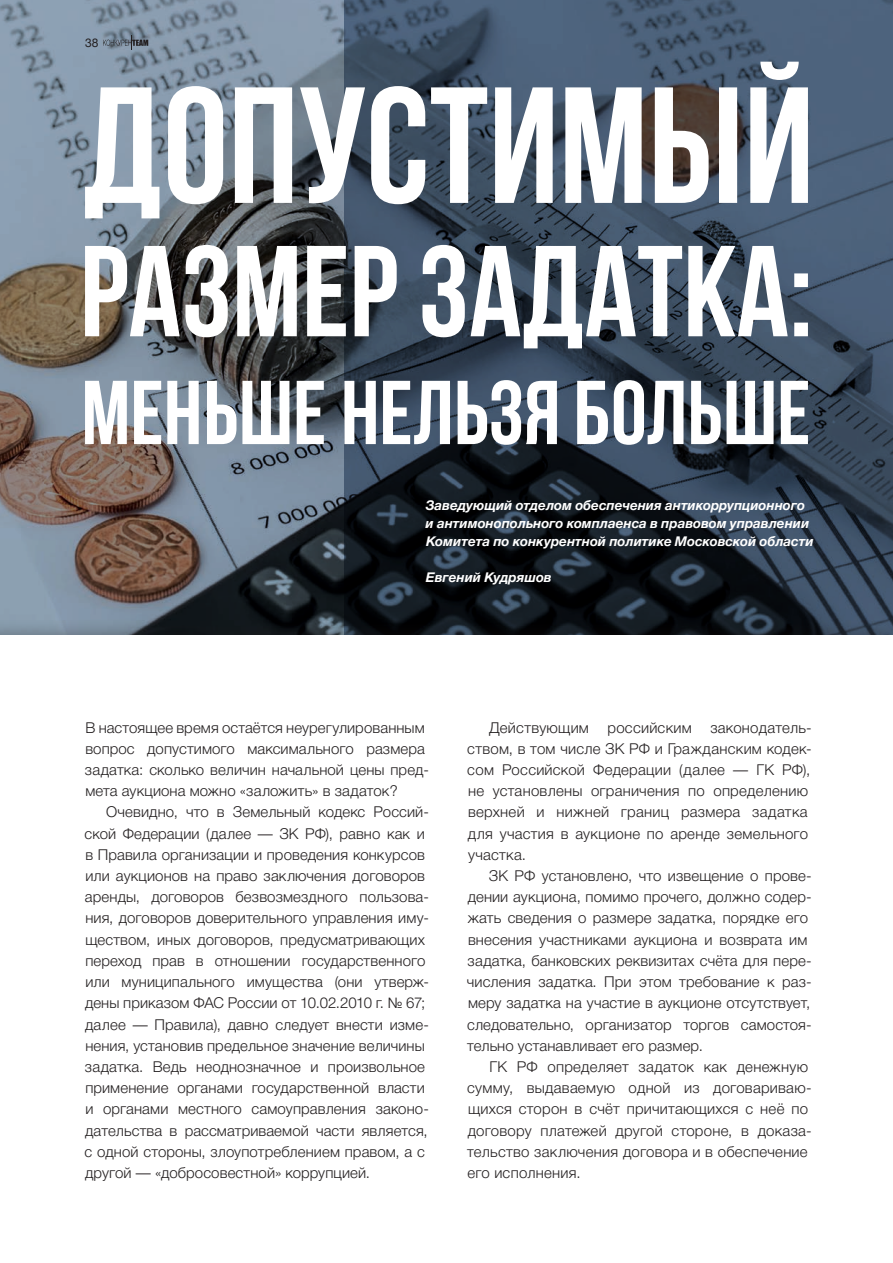
<style>
.page{position:relative;width:893px;height:1263px;background:#fff}
.page>*{position:absolute;margin:0;border:0;box-sizing:border-box;transform-origin:0 0}
.t1{font:300 15px/21.1px "Helvetica Neue Cyr";letter-spacing:.01em;color:#231f20}
.t2{font:italic 700 13.5px "Helvetica Neue Cyr";letter-spacing:-.005em;color:#fff}
.t3{font:12px "Helvetica Neue Cyr";color:#231f20}
</style>
<div class="page">
<svg style="left:0;top:0;width:344px;height:618px;background:#70767d"></svg>
<svg style="left:344px;top:0;width:549px;height:618px;background:#303e4f"></svg>
<div style="left:0;top:618px;width:893px;height:645px;background:#231f20;opacity:.3"></div>
<div style="left:0;top:636px;width:893px;height:627px;background:#fff"></div>
<svg style="left:85px;top:245px;width:723px;height:103px"></svg>
<svg style="left:85px;top:62px;width:723px;height:156px"></svg>
<svg style="left:85px;top:381px;width:42px;height:63px"></svg>
<svg style="left:134px;top:381px;width:27px;height:63px"></svg>
<svg style="left:167px;top:381px;width:32px;height:63px"></svg>
<svg style="left:207px;top:381px;width:29px;height:63px"></svg>
<svg style="left:242px;top:381px;width:47px;height:63px"></svg>
<svg style="left:297px;top:381px;width:27px;height:63px"></svg>
<svg style="left:344px;top:381px;width:32px;height:63px"></svg>
<svg style="left:383px;top:381px;width:67px;height:63px"></svg>
<svg style="left:458px;top:380px;width:99px;height:65px"></svg>
<svg style="left:577px;top:381px;width:31px;height:63px"></svg>
<svg style="left:614px;top:380px;width:69px;height:65px"></svg>
<svg style="left:691px;top:381px;width:30px;height:63px"></svg>
<svg style="left:727px;top:381px;width:47px;height:63px"></svg>
<svg style="left:781px;top:381px;width:27px;height:63px"></svg>
<svg style="left:103px;top:36px;width:45px;height:14px"></svg>
<p class="t3" style="left:85px;top:36px;width:15px">38</p>
<p class="t2" style="left:426px;top:498px;width:381px">Заведующий отделом обеспечения антикоррупционного</p>
<p class="t2" style="left:426px;top:516px;width:385px">и антимонопольного комплаенса в правовом управлении</p>
<p class="t2" style="left:426px;top:534px;width:389px">Комитета по конкурентной политике Московской области</p>
<p class="t2" style="left:426px;top:570px;width:127px">Евгений Кудряшов</p>
<p class="t1" style="left:85px;top:717px;width:345px">В настоящее время остаётся неурегулированным вопрос допустимого максимального размера задатка: сколько величин начальной цены пред&shy;мета аукциона можно «заложить» в задаток?</p>
<p class="t1" style="left:85px;top:802px;width:346px;text-indent:22px">Очевидно, что в Земельный кодекс Россий&shy;ской Федерации (далее — ЗК РФ), равно как и в Правила организации и проведения конкурсов или аукционов на право заключения договоров аренды, договоров безвозмездного пользова&shy;ния, договоров доверительного управления иму&shy;ществом, иных договоров, предусматривающих переход прав в отношении государственного или муниципального имущества (они утверж&shy;дены приказом ФАС России от 10.02.2010 г. № 67; далее — Правила), давно следует внести изме&shy;нения, установив предельное значение величины задатка. Ведь неоднозначное и произвольное применение органами государственной власти и органами местного самоуправления законо&shy;дательства в рассматриваемой части является, с одной стороны, злоупотреблением правом, а с другой — «добросовестной» коррупцией.</p>
<p class="t1" style="left:467px;top:717px;width:346px;text-indent:22px">Действующим российским законодатель&shy;ством, в том числе ЗК РФ и Гражданским кодек&shy;сом Российской Федерации (далее — ГК РФ), не установлены ограничения по определению верхней и нижней границ размера задатка для участия в аукционе по аренде земельного участка.</p>
<p class="t1" style="left:467px;top:865px;width:346px;text-indent:22px">ЗК РФ установлено, что извещение о прове&shy;дении аукциона, помимо прочего, должно содер&shy;жать сведения о размере задатка, порядке его внесения участниками аукциона и возврата им задатка, банковских реквизитах счёта для пере&shy;числения задатка. При этом требование к раз&shy;меру задатка на участие в аукционе отсутствует, следовательно, организатор торгов самостоя&shy;тельно устанавливает его размер.</p>
<p class="t1" style="left:467px;top:1056px;width:346px;text-indent:22px">ГК РФ определяет задаток как денежную сумму, выдаваемую одной из договариваю&shy;щихся сторон в счёт причитающихся с неё по договору платежей другой стороне, в доказа&shy;тельство заключения договора и в обеспечение его исполнения.</p>
</div>
